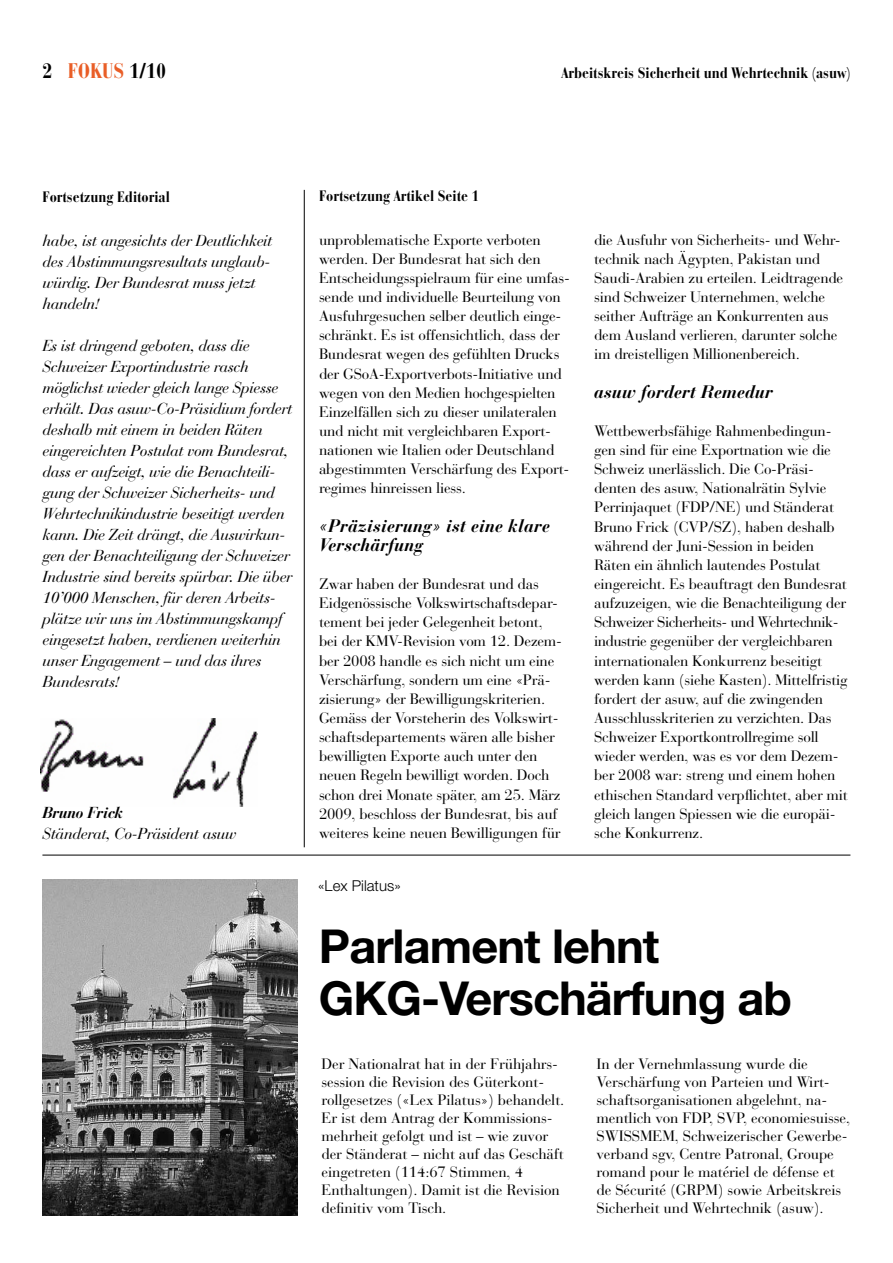
<style>
.page{position:relative;width:893px;height:1263px;background:#fff}
.page>*{position:absolute;margin:0;border:0;box-sizing:border-box;transform-origin:0 0}
.t1{font:700 46.8px/52.2px "Helvetica Neue";letter-spacing:-.02em;color:#000}
.t2{font:700 condensed 21px "Bauer Bodoni";color:#000}
.t3{font:italic 700 18px/19.5px "Bauer Bodoni";color:#000}
.t4{font:italic 15.75px/21px "Bauer Bodoni";letter-spacing:-.025em;color:#000}
.t5{font:italic 700 15.75px "Bauer Bodoni";letter-spacing:-.025em;color:#000}
.t6{font:15px/19.2px "Bauer Bodoni";letter-spacing:-.015em;color:#000}
.t7{font:700 condensed 15px "Bauer Bodoni";color:#000}
.t8{font:300 15px "Helvetica Neue";color:#000}
.s1{color:#e95e27}
</style>
<div class="page">
<img style="left:41px;top:719px;width:216px;height:87px">
<hr style="left:304px;top:190px;width:1px;height:657px;background:#000">
<hr style="left:42px;top:855px;width:808px;height:1px;background:#000">
<img style="left:43px;top:879px;width:255px;height:336px">
<h2 class="t2" style="left:43px;top:58px;width:125px">2 <span class="s1">FOKUS</span> 1/10</h2>
<p class="t7" style="left:561px;top:64px;width:291px">Arbeitskreis Sicherheit und Wehrtechnik (asuw)</p>
<p class="t7" style="left:43px;top:188px;width:129px">Fortsetzung Editorial</p>
<p class="t7" style="left:319px;top:187px;width:161px">Fortsetzung Artikel Seite 1</p>
<p class="t4" style="left:43px;top:230px;width:231px">habe, ist angesichts der Deutlichkeit des Abstimmungsresultats unglaub&shy;würdig. Der Bundesrat muss jetzt handeln!</p>
<p class="t4" style="left:43px;top:335px;width:251px">Es ist dringend geboten, dass die Schweizer Exportindustrie rasch möglichst wieder gleich lange Spiesse erhält. Das asuw-Co-Präsidium fordert deshalb mit einem in beiden Räten eingereichten Postulat vom Bundesrat, dass er aufzeigt, wie die Benachteili&shy;gung der Schweizer Sicherheits- und Wehrtechnikindustrie beseitigt werden kann. Die Zeit drängt, die Auswirkun&shy;gen der Benachteiligung der Schweizer Industrie sind bereits spürbar. Die über 10’000 Menschen, für deren Arbeits&shy;plätze wir uns im Abstimmungskampf eingesetzt haben, verdienen weiterhin unser Engagement – und das ihres Bundesrats!</p>
<p class="t6" style="left:319px;top:230px;width:252px">unproblematische Exporte verboten werden. Der Bundesrat hat sich den Entscheidungsspielraum für eine umfas&shy;sende und individuelle Beurteilung von Ausfuhrgesuchen selber deutlich einge&shy;schränkt. Es ist offensichtlich, dass der Bundesrat wegen des gefühlten Drucks der GSoA-Exportverbots-Initiative und wegen von den Medien hochgespielten Einzelfällen sich zu dieser unilateralen und nicht mit vergleichbaren Export&shy;nationen wie Italien oder Deutschland abgestimmten Verschärfung des Export&shy;regimes hinreissen liess.</p>
<p class="t3" style="left:319px;top:516px;width:232px">«Präzisierung» ist eine klare<br>Verschärfung</p>
<p class="t6" style="left:319px;top:574px;width:244px">Zwar haben der Bundesrat und das Eidgenössische Volkswirtschaftsdepar&shy;tement bei jeder Gelegenheit betont, bei der KMV-Revision vom 12. Dezem&shy;ber 2008 handle es sich nicht um eine Verschärfung, sondern um eine «Prä&shy;zisierung» der Bewilligungskriterien.<br>Gemäss der Vorsteherin des Volkswirt&shy;schaftsdepartements wären alle bisher bewilligten Exporte auch unter den neuen Regeln bewilligt worden. Doch schon drei Monate später, am 25. März 2009, beschloss der Bundesrat, bis auf weiteres keine neuen Bewilligungen für</p>
<p class="t5" style="left:42px;top:802px;width:82px">Bruno Frick</p>
<p class="t4" style="left:42px;top:823px;width:196px">Ständerat, Co-Präsident asuw</p>
<p class="t8" style="left:318px;top:877px;width:84px">«Lex Pilatus»</p>
<p class="t6" style="left:594px;top:230px;width:250px">die Ausfuhr von Sicherheits- und Wehr&shy;technik nach Ägypten, Pakistan und Saudi-Arabien zu erteilen. Leidtragende sind Schweizer Unternehmen, welche seither Aufträge an Konkurrenten aus dem Ausland verlieren, darunter solche im dreistelligen Millionenbereich.</p>
<p class="t3" style="left:594px;top:382px;width:180px">asuw fordert Remedur</p>
<p class="t6" style="left:594px;top:421px;width:255px">Wettbewerbsfähige Rahmenbedingun&shy;gen sind für eine Exportnation wie die Schweiz unerlässlich. Die Co-Präsi&shy;denten des asuw, Nationalrätin Sylvie Perrinjaquet (FDP/NE) und Ständerat Bruno Frick (CVP/SZ), haben deshalb während der Juni-Session in beiden Räten ein ähnlich lautendes Postulat eingereicht. Es beauftragt den Bundesrat aufzuzeigen, wie die Benachteiligung der Schweizer Sicherheits- und Wehrtechnik&shy;industrie gegenüber der vergleichbaren internationalen Konkurrenz beseitigt werden kann (siehe Kasten). Mittelfristig fordert der asuw, auf die zwingenden Ausschlusskriterien zu verzichten. Das Schweizer Exportkontrollregime soll wieder werden, was es vor dem Dezem&shy;ber 2008 war: streng und einem hohen ethischen Standard verpflichtet, aber mit gleich langen Spiessen wie die europäi&shy;sche Konkurrenz.</p>
<h1 class="t1" style="left:319px;top:919px;width:475px">Parlament lehnt<br>GKG-Verschärfung ab</h1>
<p class="t6" style="left:322px;top:1055px;width:244px;line-height:18px">Der Nationalrat hat in der Frühjahrs&shy;session die Revision des Güterkont&shy;rollgesetzes («Lex Pilatus») behandelt.<br>Er ist dem Antrag der Kommissions&shy;mehrheit gefolgt und ist – wie zuvor der Ständerat – nicht auf das Geschäft eingetreten (114:67 Stimmen, 4<br>Enthaltungen). Damit ist die Revision definitiv vom Tisch.</p>
<p class="t6" style="left:597px;top:1055px;width:255px;line-height:18px">In der Vernehmlassung wurde die Verschärfung von Parteien und Wirt&shy;schaftsorganisationen abgelehnt, na&shy;mentlich von FDP, SVP, economiesuisse, SWISSMEM, Schweizerischer Gewerbe&shy;verband sgv, Centre Patronal, Groupe romand pour le matériel de défense et de Sécurité (GRPM) sowie Arbeitskreis Sicherheit und Wehrtechnik (asuw).</p>
</div>
